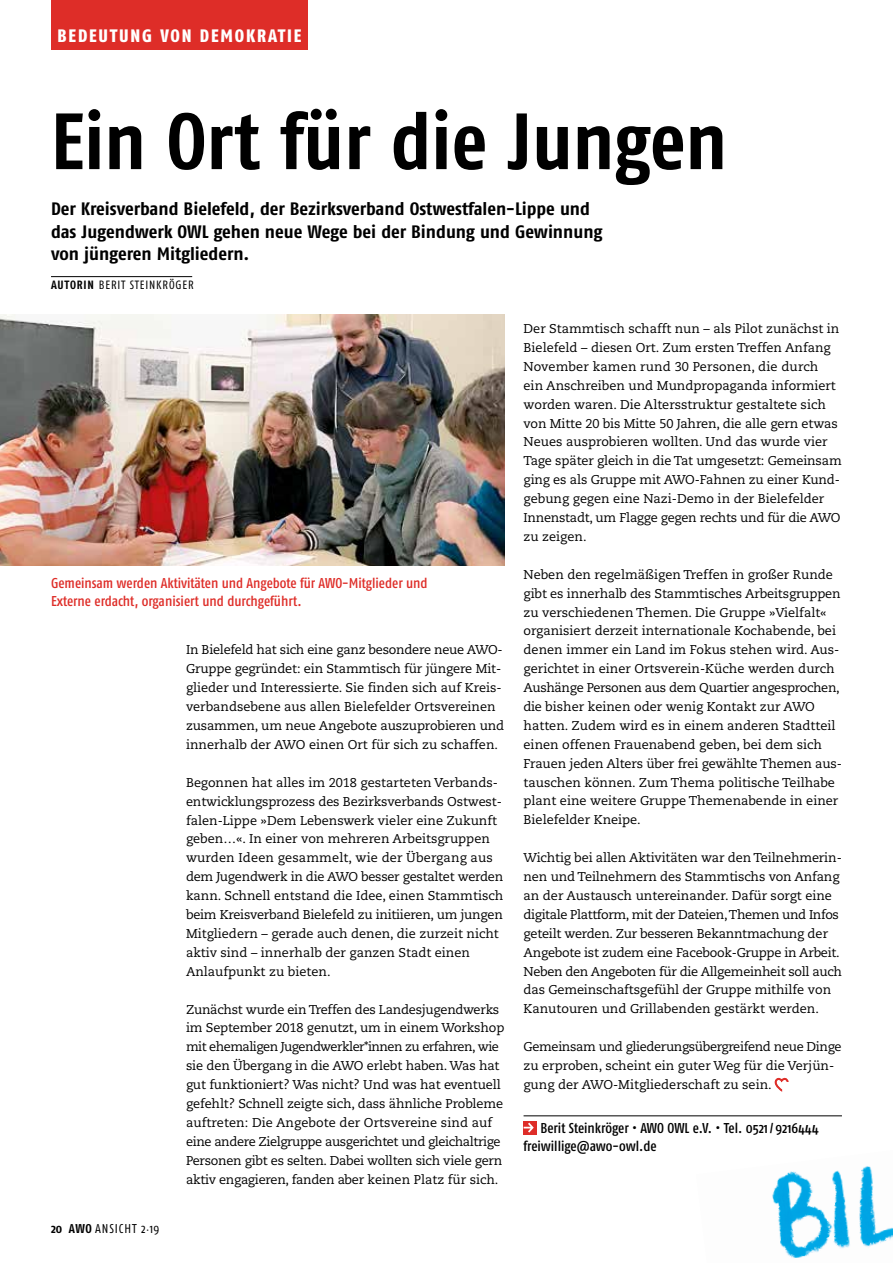
<style>
.page{position:relative;width:893px;height:1263px;background:#fff}
.page>*{position:absolute;margin:0;border:0;box-sizing:border-box;transform-origin:0 0}
.t1{font:700 79.5px "Fago Co";letter-spacing:-.005em;color:#000}
.t2{font:700 18px/22.5px "Fago Co";color:#000;scale:1.08 1}
.t3{font:18px "Fago Co Exb Lf";letter-spacing:.1em;color:#fff}
.t4{font:14.25px/18px "Fago Co Med";color:#de2d28}
.t5{font:14.25px/18px "Fago Co Med";color:#000}
.t6{font:12.75px/18.9px "Caecilia";letter-spacing:-.01em;color:#000}
.t7{font:12.75px "Fago Co";letter-spacing:.07em;color:#000}
.t8{font:12px "Fago Co";letter-spacing:.07em;color:#000}
.s1{font-weight:700}
.s2{font-size:7.5px}
</style>
<div class="page">
<svg style="left:775px;top:1077px;width:14px;height:15px"></svg>
<hr style="left:524px;top:1115px;width:318px;height:1px;background:#000">
<div style="left:524px;top:1121px;width:13px;height:13px;background:#de2d28"></div>
<svg style="left:524px;top:1123px;width:10px;height:9px"></svg>
<hr style="left:51px;top:276px;width:141px;height:1px;background:#000">
<img style="left:0;top:314px;width:504px;height:252px">
<img style="left:772px;top:1166px;width:121px;height:92px">
<div style="left:51px;top:0;width:257px;height:49px;background:#de2d28"></div>
<h2 class="t3" style="left:58px;top:25px;width:245px">BEDEUTUNG VON DEMOKRATIE</h2>
<h1 class="t1" style="left:51px;top:95px;width:678px">Ein Ort für die Jungen</h1>
<h2 class="t2" style="left:51px;top:197px;width:512px">Der Kreisverband Bielefeld, der Bezirksverband Ostwestfalen-Lippe und das Jugendwerk OWL gehen neue Wege bei der Bindung und Gewinnung von jüngeren Mitgliedern.</h2>
<p class="t8" style="left:51px;top:278px;width:144px"><span class="s1">AUTORIN</span> BERIT STEINKRÖGER</p>
<p class="t4" style="left:51px;top:573px;width:378px">Gemeinsam werden Aktivitäten und Angebote für AWO-Mitglieder und<br>Externe erdacht, organisiert und durchgeführt.</p>
<p class="t7" style="left:51px;top:1221px;width:110px"><span class="s1">20 AWO</span> ANSICHT 2<span class="s2">•</span>19</p>
<p class="t6" style="left:186px;top:641px;width:320px">In Bielefeld hat sich eine ganz besondere neue AWO-Gruppe gegründet: ein Stammtisch für jüngere Mit&shy;glieder und Interessierte. Sie finden sich auf Kreis&shy;verbandsebene aus allen Bielefelder Ortsvereinen zusammen, um neue Angebote auszuprobieren und innerhalb der AWO einen Ort für sich zu schaffen.</p>
<p class="t6" style="left:186px;top:773px;width:319px">Begonnen hat alles im 2018 gestarteten Verbands&shy;entwicklungsprozess des Bezirksverbands Ostwest&shy;falen-Lippe »Dem Lebenswerk vieler eine Zukunft geben…«. In einer von mehreren Arbeitsgruppen wurden Ideen gesammelt, wie der Übergang aus dem Jugendwerk in die AWO besser gestaltet werden kann. Schnell entstand die Idee, einen Stammtisch beim Kreisverband Bielefeld zu initiieren, um jungen Mitgliedern – gerade auch denen, die zurzeit nicht aktiv sind – innerhalb der ganzen Stadt einen Anlaufpunkt zu bieten.</p>
<p class="t6" style="left:186px;top:1000px;width:320px">Zunächst wurde ein Treffen des Landesjugendwerks im September 2018 genutzt, um in einem Workshop mit ehemaligen Jugendwerkler*innen zu erfahren, wie sie den Übergang in die AWO erlebt haben. Was hat gut funktioniert? Was nicht? Und was hat eventuell gefehlt? Schnell zeigte sich, dass ähnliche Probleme auftreten: Die Angebote der Ortsvereine sind auf eine andere Zielgruppe ausgerichtet und gleichaltrige Personen gibt es selten. Dabei wollten sich viele gern aktiv engagieren, fanden aber keinen Platz für sich.</p>
<p class="t6" style="left:524px;top:319px;width:320px">Der Stammtisch schafft nun – als Pilot zunächst in Bielefeld – diesen Ort. Zum ersten Treffen Anfang November kamen rund 30 Personen, die durch<br>ein Anschreiben und Mundpropaganda informiert worden waren. Die Altersstruktur gestaltete sich von Mitte 20 bis Mitte 50 Jahren, die alle gern etwas Neues ausprobieren wollten. Und das wurde vier Tage später gleich in die Tat umgesetzt: Gemeinsam ging es als Gruppe mit AWO-Fahnen zu einer Kund&shy;gebung gegen eine Nazi-Demo in der Bielefelder Innenstadt, um Flagge gegen rechts und für die AWO zu zeigen.</p>
<p class="t6" style="left:524px;top:565px;width:320px">Neben den regelmäßigen Treffen in großer Runde gibt es innerhalb des Stammtisches Arbeitsgruppen zu verschiedenen Themen. Die Gruppe »Vielfalt« organisiert derzeit internationale Kochabende, bei denen immer ein Land im Fokus stehen wird. Aus&shy;gerichtet in einer Ortsverein-Küche werden durch Aushänge Personen aus dem Quartier angesprochen, die bisher keinen oder wenig Kontakt zur AWO hatten. Zudem wird es in einem anderen Stadtteil einen offenen Frauenabend geben, bei dem sich Frauen jeden Alters über frei gewählte Themen aus&shy;tauschen können. Zum Thema politische Teilhabe plant eine weitere Gruppe Themenabende in einer Bielefelder Kneipe.</p>
<p class="t6" style="left:524px;top:848px;width:320px">Wichtig bei allen Aktivitäten war den Teilnehmerin&shy;nen und Teilnehmern des Stammtischs von Anfang an der Austausch untereinander. Dafür sorgt eine digitale Plattform, mit der Dateien, Themen und Infos geteilt werden. Zur besseren Bekanntmachung der Angebote ist zudem eine Facebook-Gruppe in Arbeit.<br>Neben den Angeboten für die Allgemeinheit soll auch das Gemeinschaftsgefühl der Gruppe mithilfe von Kanutouren und Grillabenden gestärkt werden.</p>
<p class="t6" style="left:524px;top:1037px;width:320px">Gemeinsam und gliederungsübergreifend neue Dinge zu erproben, scheint ein guter Weg für die Verjün&shy;gung der AWO-Mitgliederschaft zu sein.</p>
<p class="t5" style="left:524px;top:1118px;width:297px;text-indent:17px">Berit Steinkröger • AWO OWL e.V. • Tel. 0521/ 9216444 freiwillige@awo-owl.de</p>
</div>
